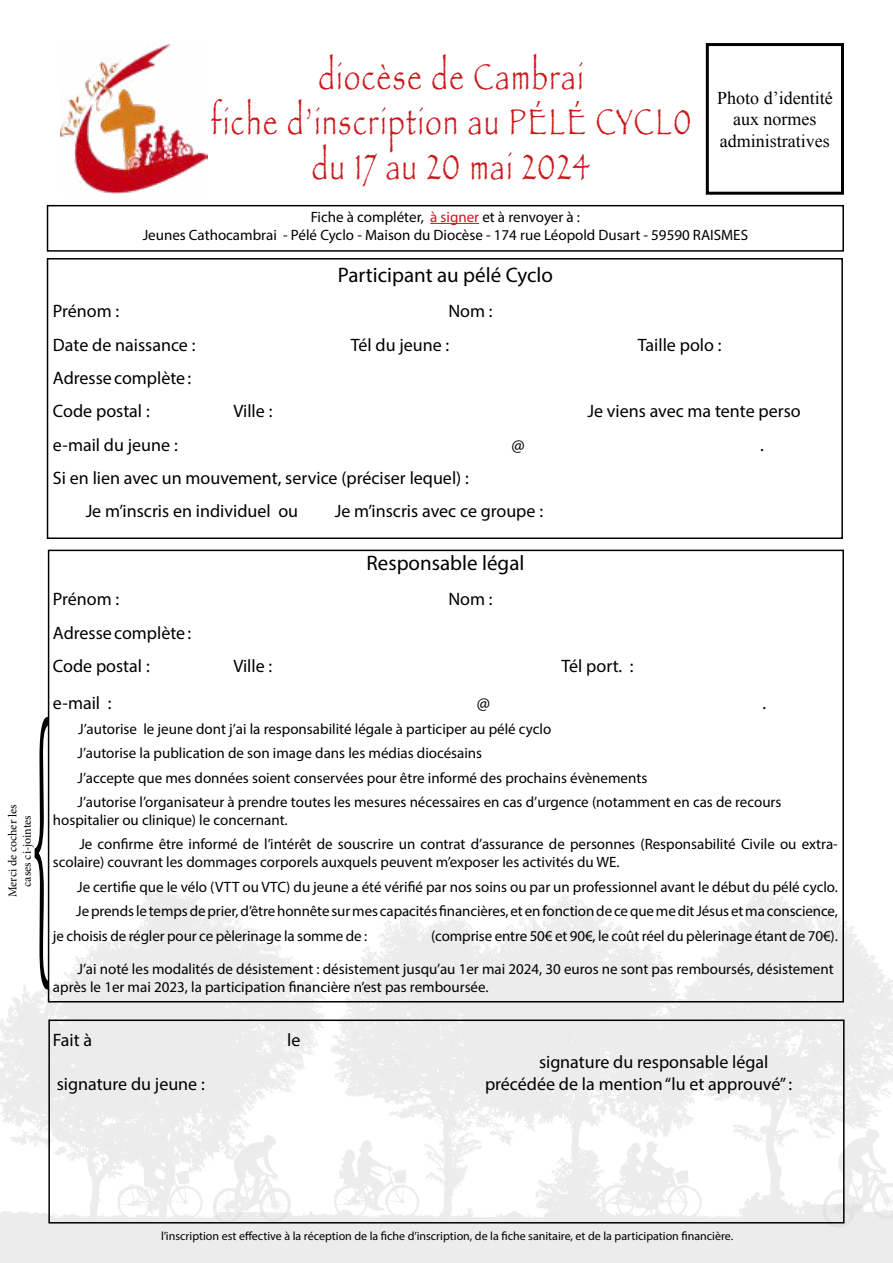
<style>
.page{position:relative;width:893px;height:1263px;background:#fff}
.page>*{position:absolute;margin:0;border:0;box-sizing:border-box;transform-origin:0 0}
.t1{font:310.65px "Minion Pro";color:#000;scale:.19 1}
.t2{font:condensed 37.5px/45px "Papyrus";letter-spacing:.06em;color:#cd171a;text-align:center}
.t3{font:21px "Myriad Pro";color:#000}
.t4{font:18px/33.3px "Myriad Pro";color:#000}
.t5{font:18px/21.6px "Times New Roman";color:#000;text-align:center}
.t6{font:15px/24.3px "Myriad Pro";color:#000}
.t7{font:12px "Myriad Pro";color:#000}
.t8{font:12px/14.4px "Minion Pro";color:#000;text-align:center}
.s1{color:#cd171a}
</style>
<div class="page">
<svg style="left:0;top:884px;width:893px;height:379px;fill:#ececec"></svg>
<svg style="left:822px;top:1128px;width:71px;height:99px"></svg>
<svg style="left:213px;top:1134px;width:78px;height:86px"></svg>
<div style="left:706px;top:43px;width:138px;height:152px;border:3px solid #000"></div>
<img style="left:61px;top:45px;width:147px;height:148px">
<hr style="left:430px;top:223px;width:49px;height:1px;background:#cd171a">
<div style="left:47px;top:205px;width:797px;height:47px;border:2px solid #000"></div>
<div style="left:47px;top:258px;width:796px;height:281px;border:2px solid #000"></div>
<div style="left:48px;top:550px;width:796px;height:452px;border:2px solid #000"></div>
<div style="left:48px;top:1019px;width:796px;height:204px;border:2px solid #000"></div>
<h2 class="t2" style="left:211px;top:54px;width:481px">diocèse de Cambrai<br>fiche d’inscription au PÉLÉ CYCL0 du 17 au 20 mai 2024</h2>
<p class="t5" style="left:717px;top:86px;width:117px">Photo d’identité aux normes administratives</p>
<p class="t6" style="left:143px;top:208px;width:607px;line-height:18px;text-align:center">Fiche à compléter, <span class="s1">à signer</span> et à renvoyer à :<br>Jeunes Cathocambrai - Pélé Cyclo - Maison du Diocèse - 174 rue Léopold Dusart - 59590 RAISMES</p>
<h3 class="t3" style="left:338px;top:262px;width:217px">Participant au pélé Cyclo</h3>
<p class="t4" style="left:53px;top:294px;width:68px">Prénom :</p>
<p class="t4" style="left:448px;top:294px;width:46px">Nom :</p>
<p class="t4" style="left:53px;top:328px;width:144px">Date de naissance :</p>
<p class="t4" style="left:351px;top:328px;width:100px">Tél du jeune :</p>
<p class="t4" style="left:638px;top:328px;width:85px">Taille polo :</p>
<p class="t4" style="left:53px;top:361px;width:140px">Adresse complète :<br>Code postal :</p>
<p class="t4" style="left:233px;top:394px;width:41px">Ville :</p>
<p class="t4" style="left:587px;top:394px;width:215px">Je viens avec ma tente perso</p>
<p class="t4" style="left:53px;top:428px;width:126px">e-mail du jeune :</p>
<p class="t4" style="left:511px;top:428px;width:15px">@</p>
<p class="t4" style="left:760px;top:428px;width:5px">.</p>
<p class="t4" style="left:86px;top:461px;width:385px;text-indent:-33px">Si en lien avec un mouvement, service (préciser lequel) :<br>Je m’inscris en individuel ou</p>
<p class="t4" style="left:335px;top:494px;width:210px">Je m’inscris avec ce groupe :</p>
<h3 class="t3" style="left:366px;top:550px;width:159px">Responsable légal</h3>
<p class="t4" style="left:53px;top:582px;width:68px">Prénom :</p>
<p class="t4" style="left:448px;top:582px;width:46px">Nom :</p>
<p class="t4" style="left:53px;top:616px;width:140px">Adresse complète :<br>Code postal :</p>
<p class="t4" style="left:233px;top:649px;width:41px">Ville :</p>
<p class="t4" style="left:561px;top:649px;width:74px">Tél port. :</p>
<p class="t4" style="left:53px;top:686px;width:60px">e-mail :</p>
<p class="t4" style="left:477px;top:686px;width:15px">@</p>
<p class="t4" style="left:763px;top:686px;width:5px">.</p>
<p class="t6" style="left:77px;top:717px;width:706px">J’autorise le jeune dont j’ai la responsabilité légale à participer au pélé cyclo<br>J’autorise la publication de son image dans les médias diocésains<br>J’accepte que mes données soient conservées pour être informé des prochains évènements<br>J’autorise l’organisateur à prendre toutes les mesures nécessaires en cas d’urgence (notamment en cas de recours</p>
<p class="t6" style="left:79px;top:807px;width:760px;text-indent:-26px">hospitalier ou clinique) le concernant.<br>Je confirme être informé de l’intérêt de souscrire un contrat d’assurance de personnes (Responsabilité Civile ou extra-</p>
<p class="t6" style="left:53px;top:850px;width:568px">scolaire) couvrant les dommages corporels auxquels peuvent m’exposer les activités du WE.</p>
<p class="t6" style="left:77px;top:874px;width:762px">Je certifie que le vélo (VTT ou VTC) du jeune a été vérifié par nos soins ou par un professionnel avant le début du pélé cyclo.</p>
<p class="t6" style="left:76px;top:898px;width:763px">Je prends le temps de prier, d’être honnête sur mes capacités financières, et en fonction de ce que me dit Jésus et ma conscience,</p>
<p class="t6" style="left:53px;top:924px;width:316px">je choisis de régler pour ce pèlerinage la somme de :</p>
<p class="t6" style="left:431px;top:924px;width:408px">(comprise entre 50€ et 90€, le coût réel du pèlerinage étant de 70€).</p>
<p class="t6" style="left:53px;top:960px;width:782px;line-height:18px;text-indent:24px">J’ai noté les modalités de désistement : désistement jusqu’au 1er mai 2024, 30 euros ne sont pas remboursés, désistement après le 1er mai 2023, la participation financière n’est pas remboursée.</p>
<p class="t4" style="left:53px;top:1023px;width:41px">Fait à</p>
<p class="t4" style="left:287px;top:1023px;width:15px">le</p>
<p class="t4" style="left:539px;top:1045px;width:231px">signature du responsable légal</p>
<p class="t4" style="left:57px;top:1067px;width:150px">signature du jeune :</p>
<p class="t4" style="left:485px;top:1067px;width:309px">précédée de la mention “lu et approuvé” :</p>
<h1 class="t1" style="left:31px;top:630px;width:108px">{</h1>
<p class="t8" style="left:5px;top:897px;width:94px;rotate:-90deg">Merci de cocher les cases ci-jointes</p>
<p class="t7" style="left:161px;top:1229px;width:574px">l’inscription est effective à la réception de la fiche d’inscription, de la fiche sanitaire, et de la participation financière.</p>
</div>
